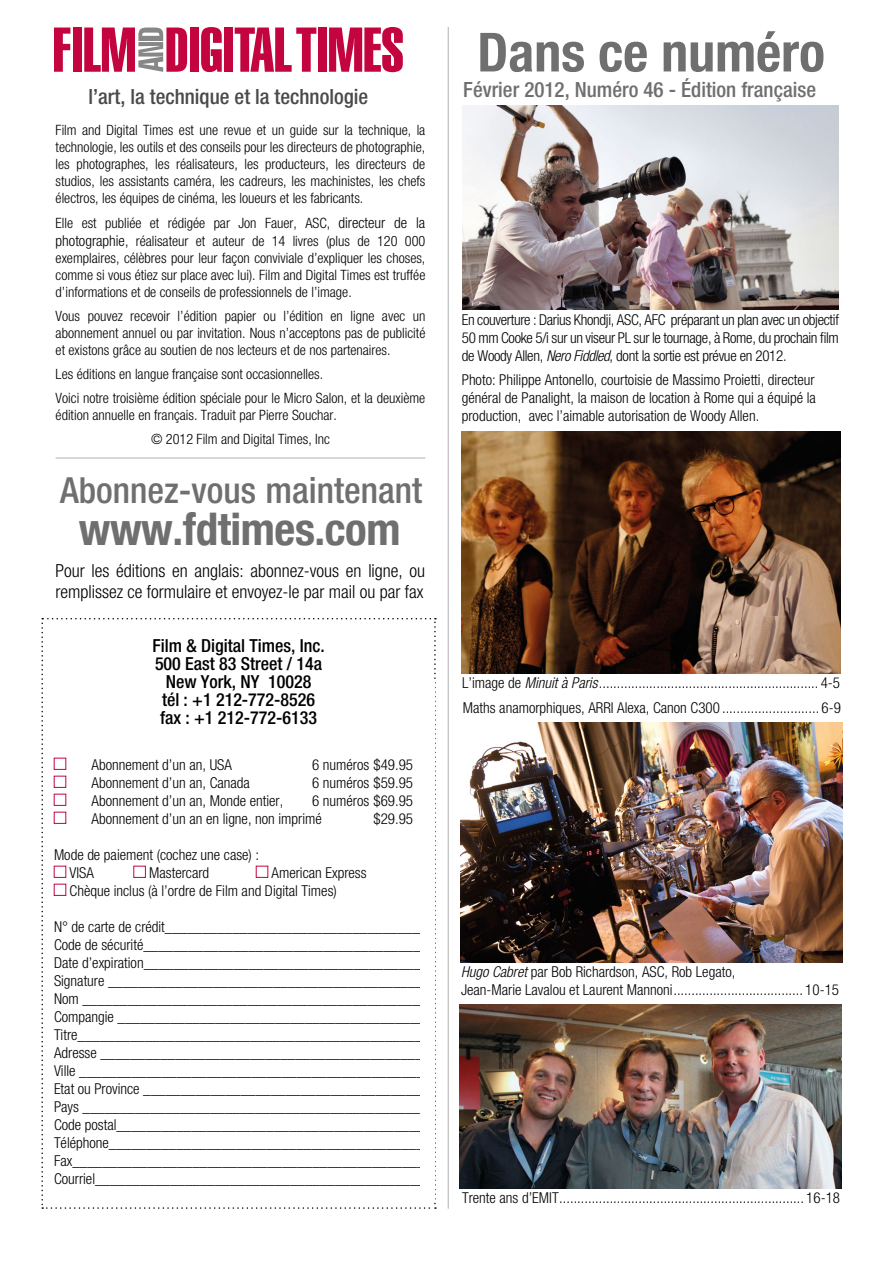
<style>
.page{position:relative;width:893px;height:1263px;background:#fff}
.page>*{position:absolute;margin:0;border:0;box-sizing:border-box;transform-origin:0 0}
.t1{font:700 condensed 54px "Helvetica Neue";color:#706f6f}
.t2{font:700 condensed 45px "Helvetica Neue";letter-spacing:-.01em;color:#706f6f}
.t3{font:500 condensed 36px "Helvetica Neue LT Std";color:#706f6f}
.t4{font:500 condensed 21px "Helvetica Neue LT Std";color:#706f6f}
.t5{font:500 condensed 21px "Helvetica Neue LT Std";color:#4a4a49}
.t6{font:300 condensed 18px/21.6px "Helvetica Neue LT Std";color:#000}
.t7{font:500 condensed 18px/18px "Helvetica Neue LT Std";color:#000;text-align:center}
.t8{font:300 condensed 15px/18px "Helvetica Neue LT Std";color:#000}
.t9{font:300 condensed 14.25px/17.1px "Helvetica Neue LT Std";color:#000;text-align:justify}
.s1{font-size:15px}
.s2{font-style:italic}
</style>
<div class="page">
<svg style="left:54px;top:28px;width:16px;height:44px"></svg>
<div style="left:73px;top:28px;width:8px;height:44px;background:#c4043f"></div>
<div style="left:190px;top:28px;width:9px;height:44px;background:#c4043f"></div>
<svg style="left:201px;top:27px;width:21px;height:45px"></svg>
<div style="left:224px;top:28px;width:9px;height:44px;background:#c4043f"></div>
<svg style="left:235px;top:28px;width:81px;height:44px"></svg>
<div style="left:318px;top:28px;width:9px;height:44px;background:#c4043f"></div>
<svg style="left:329px;top:27px;width:74px;height:45px"></svg>
<svg style="left:84px;top:28px;width:103px;height:44px"></svg>
<hr style="left:448px;top:27px;width:1px;height:1182px;background:#b3b2b2">
<img style="left:463px;top:105px;width:376px;height:204px">
<hr style="left:56px;top:458px;width:369px;height:1px;background:#b3b2b2">
<img style="left:460px;top:722px;width:383px;height:240px">
<img style="left:461px;top:431px;width:379px;height:243px">
<img style="left:460px;top:1004px;width:382px;height:185px">
<svg style="left:41px;top:618px;width:395px;height:591px"></svg>
<div style="left:420px;top:681px;width:14px;height:521px;background:#fff"></div>
<h3 class="t5" style="left:88px;top:84px;width:281px">l’art, la technique et la technologie</h3>
<p class="t9" style="left:56px;top:121px;width:371px">Film and Digital Times est une revue et un guide sur la technique, la technologie, les outils et des conseils pour les directeurs de photographie, les photographes, les réalisateurs, les producteurs, les directeurs de studios, les assistants caméra, les cadreurs, les machinistes, les chefs électros, les équipes de cinéma, les loueurs et les fabricants.</p>
<p class="t9" style="left:56px;top:214px;width:371px">Elle est publiée et rédigée par Jon Fauer, ASC, <span class="s1">directeur de la photographie</span>, réalisateur et auteur de 14 livres (plus de 120 000 exemplaires, célèbres pour leur façon conviviale d’expliquer les choses, comme si vous étiez sur place avec lui). Film and Digital Times est truffée d’informations et de conseils de professionnels de l’image.</p>
<p class="t9" style="left:56px;top:307px;width:371px">Vous pouvez recevoir l’édition papier ou l’édition en ligne avec un abonnement annuel ou par invitation. Nous n’acceptons pas de publicité et existons grâce au soutien de nos lecteurs et de nos partenaires.</p>
<p class="t9" style="left:56px;top:362px;width:371px;line-height:23.9px">Les éditions en langue française sont occasionnelles.<br>Voici notre troisième édition spéciale pour le Micro Salon, et la deuxième</p>
<p class="t9" style="left:151px;top:403px;width:187px;line-height:23.9px;text-indent:-95px">édition annuelle en français. Traduit par Pierre Souchar. © 2012 Film and Digital Times, Inc</p>
<h3 class="t3" style="left:60px;top:469px;width:364px">Abonnez-vous maintenant</h3>
<h2 class="t2" style="left:79px;top:491px;width:323px">www.fdtimes.com</h2>
<p class="t6" style="left:56px;top:559px;width:371px">Pour les éditions en anglais: abonnez-vous en ligne, ou remplissez ce formulaire et envoyez-le par mail ou par fax</p>
<p class="t7" style="left:152px;top:636px;width:174px">Film &amp; Digital Times, Inc.<br>500 East 83 Street / 14a<br>New York, NY 10028<br>tél : +1 212-772-8526 fax : +1 212-772-6133</p>
<p class="t8" style="left:92px;top:755px;width:142px">Abonnement d’un an, USA</p>
<p class="t8" style="left:312px;top:755px;width:103px">6 numéros $49.95</p>
<p class="t8" style="left:92px;top:773px;width:160px">Abonnement d’un an, Canada</p>
<p class="t8" style="left:312px;top:773px;width:103px">6 numéros $59.95</p>
<p class="t8" style="left:92px;top:791px;width:193px">Abonnement d’un an, Monde entier,</p>
<p class="t8" style="left:92px;top:791px;width:323px;text-indent:220px">6 numéros $69.95<br>Abonnement d’un an en ligne, non imprimé</p>
<p class="t8" style="left:374px;top:809px;width:41px">$29.95</p>
<p class="t8" style="left:70px;top:845px;width:191px;text-indent:-16px">Mode de paiement (cochez une case) :<br>VISA</p>
<p class="t8" style="left:70px;top:863px;width:298px;text-indent:202px">American Express<br>Chèque inclus (à l’ordre de Film and Digital Times)</p>
<p class="t8" style="left:54px;top:917px;width:383px">N° de carte de crédit___________________________________ Code de sécurité_____________________________________ Date d’expiration_____________________________________ Signature ___________________________________________ Nom ______________________________________________ Compangie __________________________________________ Titre_______________________________________________ Adresse ____________________________________________ Ville _______________________________________________ Etat ou Province _______________________________________ Pays ______________________________________________ Code postal_________________________________________ Téléphone__________________________________________ Fax_______________________________________________ Courriel____________________________________________</p>
<p class="t8" style="left:149px;top:863px;width:62px">Mastercard</p>
<h1 class="t1" style="left:477px;top:7px;width:349px">Dans ce numéro</h1>
<h3 class="t4" style="left:463px;top:77px;width:354px">Février 2012, Numéro 46 - Édition française</h3>
<p class="t8" style="left:462px;top:310px;width:379px;text-align:justify">En couverture : Darius Khondji, ASC, AFC préparant un plan avec un objectif 50 mm Cooke 5/i sur un viseur PL sur le tournage, à Rome, du prochain film de Woody Allen, <span class="s2">Nero Fiddled</span>, dont la sortie est prévue en 2012.</p>
<p class="t8" style="left:462px;top:371px;width:356px;text-align:justify">Photo: Philippe Antonello, courtoisie de Massimo Proietti, directeur général de Panalight, la maison de location à Rome qui a équipé la production, avec l’aimable autorisation de Woody Allen.</p>
<p class="t8" style="left:462px;top:674px;width:379px">L’image de <span class="s2">Minuit à Paris</span>............................................................. 4-5</p>
<p class="t8" style="left:463px;top:698px;width:379px">Maths anamorphiques, ARRI Alexa, Canon C300 ........................... 6-9</p>
<p class="t8" style="left:461px;top:962px;width:379px"><span class="s2">Hugo Cabret</span> par Bob Richardson, ASC, Rob Legato,<br>Jean-Marie Lavalou et Laurent Mannoni.................................... 10-15</p>
<p class="t8" style="left:462px;top:1189px;width:379px">Trente ans d’EMIT.................................................................... 16-18</p>
</div>
